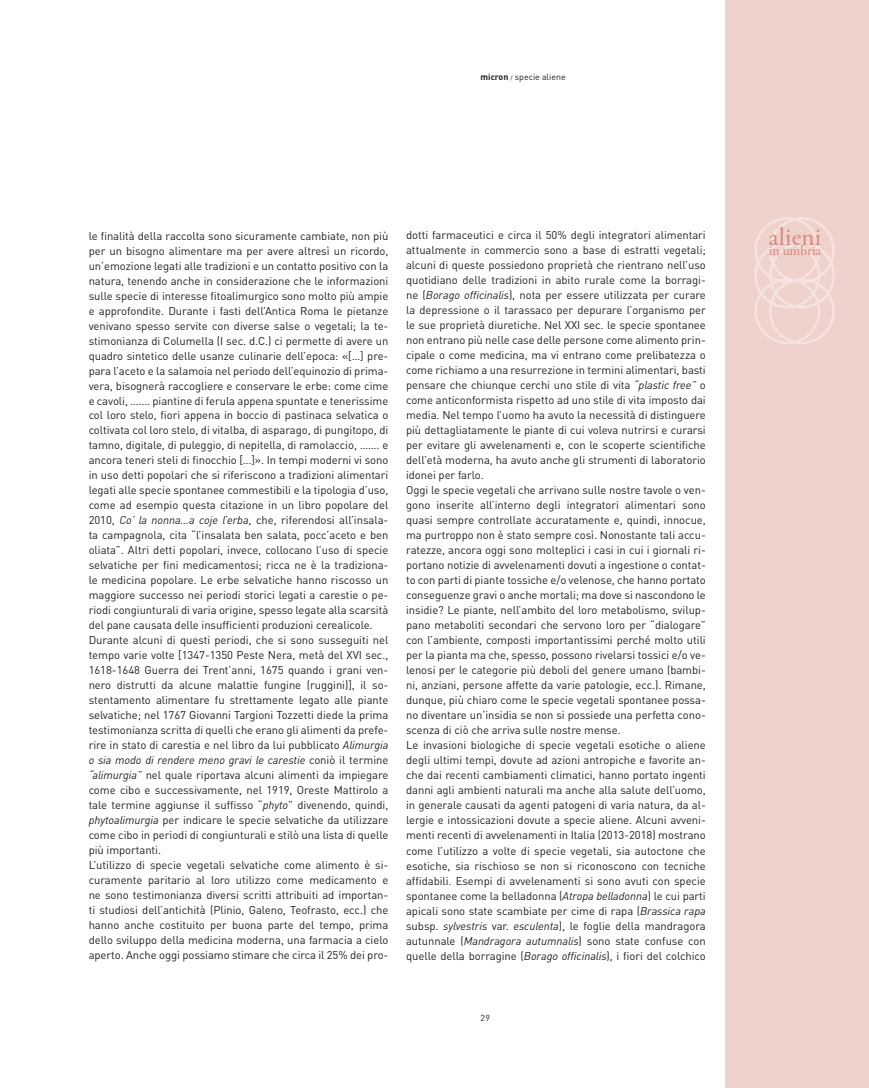
<style>
.page{position:relative;width:869px;height:1088px;background:#fff}
.page>*{position:absolute;margin:0;border:0;box-sizing:border-box;transform-origin:0 0}
.t1{font:25.5px "Garamond Premr Pro";letter-spacing:.005em;color:#d38b81}
.t2{font:14.25px "Garamond Premr Pro";letter-spacing:-.005em;color:#d38b81}
.t3{font:11.25px/15px "DIN";letter-spacing:-.005em;color:#231f20;text-align:justify}
.t4{font:8.75px "DIN";color:#231f20}
.s1{font-weight:700}
.s2{font-size:6.25px}
.s3{font-family:"DIN Pro";font-style:italic}
</style>
<div class="page">
<div style="left:725px;top:0;width:143px;height:1088px;background:#efd2cb"></div>
<div style="left:768px;top:217px;width:66px;height:66px;border:2px solid #fff;border-radius:50%"></div>
<div style="left:754px;top:217px;width:65px;height:66px;border:2px solid #fff;border-radius:50%"></div>
<div style="left:768px;top:242px;width:66px;height:66px;border:2px solid #fff;border-radius:50%"></div>
<div style="left:754px;top:242px;width:65px;height:66px;border:2px solid #fff;border-radius:50%"></div>
<div style="left:768px;top:278px;width:66px;height:66px;border:2px solid #fff;border-radius:50%"></div>
<div style="left:754px;top:278px;width:65px;height:66px;border:2px solid #fff;border-radius:50%"></div>
<p class="t4" style="left:480px;top:71px;width:86px"><span class="s1">micron</span> <span class="s2">/</span> specie aliene</p>
<p class="t3" style="left:89px;top:228px;width:301px">le finalità della raccolta sono sicuramente cambiate, non più per un bisogno alimentare ma per avere altresì un ricordo, un’emozione legati alle tradizioni e un contatto positivo con la natura, tenendo anche in considerazione che le informazioni sulle specie di interesse fitoalimurgico sono molto più ampie e approfondite. Durante i fasti dell’Antica Roma le pietanze venivano spesso servite con diverse salse o vegetali; la te&shy;stimonianza di Columella (I sec. d.C.) ci permette di avere un quadro sintetico delle usanze culinarie dell’epoca: «[…] pre&shy;para l’aceto e la salamoia nel periodo dell’equinozio di prima&shy;vera, bisognerà raccogliere e conservare le erbe: come cime e cavoli, ……. piantine di ferula appena spuntate e tenerissime col loro stelo, fiori appena in boccio di pastinaca selvatica o coltivata col loro stelo, di vitalba, di asparago, di pungitopo, di tamno, digitale, di puleggio, di nepitella, di ramolaccio, ……. e ancora teneri steli di finocchio […]». In tempi moderni vi sono in uso detti popolari che si riferiscono a tradizioni alimentari legati alle specie spontanee commestibili e la tipologia d’uso, come ad esempio questa citazione in un libro popolare del 2010, <span class="s3">Co’ la nonna...a coje l’erba</span>, che, riferendosi all’insala&shy;ta campagnola, cita “l’insalata ben salata, pocc’aceto e ben oliata”. Altri detti popolari, invece, collocano l’uso di specie selvatiche per fini medicamentosi; ricca ne è la tradiziona&shy;le medicina popolare. Le erbe selvatiche hanno riscosso un maggiore successo nei periodi storici legati a carestie o pe&shy;riodi congiunturali di varia origine, spesso legate alla scarsità del pane causata delle insufficienti produzioni cerealicole.</p>
<p class="t3" style="left:89px;top:633px;width:301px">Durante alcuni di questi periodi, che si sono susseguiti nel tempo varie volte [1347-1350 Peste Nera, metà del XVI sec., 1618-1648 Guerra dei Trent’anni, 1675 quando i grani ven&shy;nero distrutti da alcune malattie fungine (ruggini)], il so&shy;stentamento alimentare fu strettamente legato alle piante selvatiche; nel 1767 Giovanni Targioni Tozzetti diede la prima testimonianza scritta di quelli che erano gli alimenti da prefe&shy;rire in stato di carestia e nel libro da lui pubblicato <span class="s3">Alimurgia o sia modo di rendere meno gravi le carestie</span> coniò il termine <span class="s3">“alimurgia”</span> nel quale riportava alcuni alimenti da impiegare come cibo e successivamente, nel 1919, Oreste Mattirolo a tale termine aggiunse il suffisso “<span class="s3">phyto</span>” divenendo, quindi, <span class="s3">phytoalimurgia</span> per indicare le specie selvatiche da utilizzare come cibo in periodi di congiunturali e stilò una lista di quelle più importanti.</p>
<p class="t3" style="left:89px;top:858px;width:301px">L’utilizzo di specie vegetali selvatiche come alimento è si&shy;curamente paritario al loro utilizzo come medicamento e ne sono testimonianza diversi scritti attribuiti ad importan&shy;ti studiosi dell’antichità (Plinio, Galeno, Teofrasto, ecc.) che hanno anche costituito per buona parte del tempo, prima dello sviluppo della medicina moderna, una farmacia a cielo aperto. Anche oggi possiamo stimare che circa il 25% dei pro-</p>
<p class="t3" style="left:406px;top:228px;width:301px">dotti farmaceutici e circa il 50% degli integratori alimentari attualmente in commercio sono a base di estratti vegetali; alcuni di queste possiedono proprietà che rientrano nell’uso quotidiano delle tradizioni in abito rurale come la borragi&shy;ne (<span class="s3">Borago officinalis</span>), nota per essere utilizzata per curare la depressione o il tarassaco per depurare l’organismo per le sue proprietà diuretiche. Nel XXI sec. le specie spontanee non entrano più nelle case delle persone come alimento prin&shy;cipale o come medicina, ma vi entrano come prelibatezza o come richiamo a una resurrezione in termini alimentari, basti pensare che chiunque cerchi uno stile di vita <span class="s3">“plastic free”</span> o come anticonformista rispetto ad uno stile di vita imposto dai media. Nel tempo l’uomo ha avuto la necessità di distinguere più dettagliatamente le piante di cui voleva nutrirsi e curarsi per evitare gli avvelenamenti e, con le scoperte scientifiche dell’età moderna, ha avuto anche gli strumenti di laboratorio idonei per farlo.</p>
<p class="t3" style="left:406px;top:482px;width:301px">Oggi le specie vegetali che arrivano sulle nostre tavole o ven&shy;gono inserite all’interno degli integratori alimentari sono quasi sempre controllate accuratamente e, quindi, innocue, ma purtroppo non è stato sempre così. Nonostante tali accu&shy;ratezze, ancora oggi sono molteplici i casi in cui i giornali ri&shy;portano notizie di avvelenamenti dovuti a ingestione o contat&shy;to con parti di piante tossiche e/o velenose, che hanno portato conseguenze gravi o anche mortali; ma dove si nascondono le insidie? Le piante, nell’ambito del loro metabolismo, svilup&shy;pano metaboliti secondari che servono loro per “dialogare” con l’ambiente, composti importantissimi perché molto utili per la pianta ma che, spesso, possono rivelarsi tossici e/o ve&shy;lenosi per le categorie più deboli del genere umano (bambi&shy;ni, anziani, persone affette da varie patologie, ecc.). Rimane, dunque, più chiaro come le specie vegetali spontanee possa&shy;no diventare un’insidia se non si possiede una perfetta cono&shy;scenza di ciò che arriva sulle nostre mense.</p>
<p class="t3" style="left:406px;top:737px;width:301px">Le invasioni biologiche di specie vegetali esotiche o aliene degli ultimi tempi, dovute ad azioni antropiche e favorite an&shy;che dai recenti cambiamenti climatici, hanno portato ingenti danni agli ambienti naturali ma anche alla salute dell’uomo, in generale causati da agenti patogeni di varia natura, da al&shy;lergie e intossicazioni dovute a specie aliene. Alcuni avveni&shy;menti recenti di avvelenamenti in Italia (2013-2018) mostrano come l’utilizzo a volte di specie vegetali, sia autoctone che esotiche, sia rischioso se non si riconoscono con tecniche affidabili. Esempi di avvelenamenti si sono avuti con specie spontanee come la belladonna (<span class="s3">Atropa belladonna</span>) le cui parti apicali sono state scambiate per cime di rapa (<span class="s3">Brassica rapa </span>subsp. <span class="s3">sylvestris</span> var. <span class="s3">esculenta</span>), le foglie della mandragora autunnale (<span class="s3">Mandragora autumnalis</span>) sono state confuse con quelle della borragine (<span class="s3">Borago officinalis</span>), i fiori del colchico</p>
<p class="t4" style="left:480px;top:1013px;width:11px">29</p>
<p class="t1" style="left:768px;top:221px;width:54px">alieni</p>
<p class="t2" style="left:768px;top:242px;width:54px">in umbria</p>
</div>
